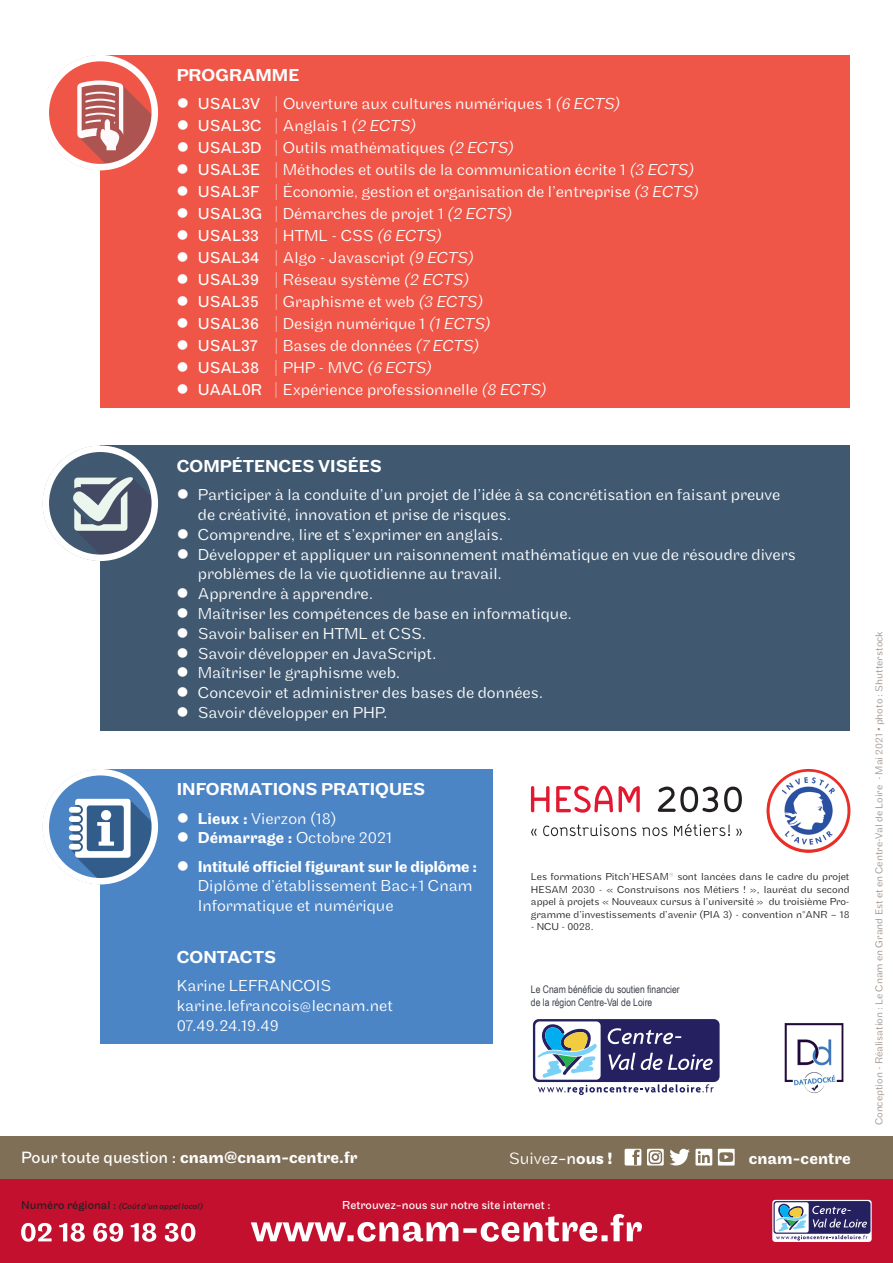
<style>
.page{position:relative;width:893px;height:1263px;background:#fff}
.page>*{position:absolute;margin:0;border:0;box-sizing:border-box;transform-origin:0 0}
.t1{font:500 18px "Maple";color:#fff}
.t2{font:500 16.95px "Maple";color:#fff}
.t3{font:300 16.95px "Maple";color:#fff}
.t4{font:300 16.5px/19.8px "Maple";color:#fff}
.t5{font:500 16.5px "Maple";letter-spacing:-.02em;color:#fff}
.t6{font:12px "Maple";color:#fff}
.t7{font:300 10.5px/12.6px "Maple";color:#231f20;text-align:justify}
.t8{font:300 10.5px "Maple";color:#a1948a}
.t9{font:10.5px/12.6px "Arial Narrow";color:#3c404c}
.t10{font:italic 8.55px "Maple";color:#231f20}
.s1{font-weight:400}
.s2{font-style:italic}
.s3{font-weight:500}
.s4{font-weight:700}
.s5{font-style:normal;font-size:12px}
</style>
<div class="page">
<img style="left:784px;top:1023px;width:60px;height:70px">
<div style="left:100px;top:445px;width:749px;height:286px;background:#405971"></div>
<svg style="left:42px;top:445px;width:117px;height:117px"></svg>
<div style="left:100px;top:55px;width:749px;height:352px;background:#f05647"></div>
<svg style="left:47px;top:55px;width:111px;height:116px"></svg>
<img style="left:766px;top:769px;width:84px;height:84px;border-radius:42px">
<svg style="left:531px;top:786px;width:18px;height:26px"></svg>
<svg style="left:556px;top:786px;width:57px;height:27px"></svg>
<svg style="left:619px;top:786px;width:21px;height:26px"></svg>
<svg style="left:658px;top:786px;width:60px;height:26px"></svg>
<svg style="left:724px;top:786px;width:18px;height:26px"></svg>
<svg style="left:531px;top:828px;width:6px;height:8px"></svg>
<svg style="left:543px;top:824px;width:93px;height:12px"></svg>
<svg style="left:642px;top:827px;width:25px;height:9px"></svg>
<svg style="left:674px;top:824px;width:56px;height:12px"></svg>
<svg style="left:736px;top:828px;width:6px;height:8px"></svg>
<div style="left:100px;top:769px;width:393px;height:274px;background:#4c85c5"></div>
<svg style="left:42px;top:769px;width:116px;height:116px"></svg>
<div style="left:0;top:1177px;width:893px;height:86px;background:#c3102e"></div>
<svg style="left:21px;top:1223px;width:174px;height:19px"></svg>
<svg style="left:251px;top:1214px;width:391px;height:28px"></svg>
<svg style="left:772px;top:1200px;width:100px;height:42px"></svg>
<svg style="left:773px;top:1201px;width:97px;height:33px"></svg>
<svg style="left:775px;top:1202px;width:34px;height:30px"></svg>
<svg style="left:776px;top:1203px;width:91px;height:37px;background:#787fa1"></svg>
<div style="left:0;top:1136px;width:893px;height:42px;background:#806f57"></div>
<svg style="left:625px;top:1149px;width:16px;height:16px"></svg>
<svg style="left:718px;top:1149px;width:16px;height:16px"></svg>
<svg style="left:647px;top:1149px;width:65px;height:16px"></svg>
<div style="left:533px;top:1019px;width:187px;height:63px;background:#252161;border-radius:6px"></div>
<div style="left:535px;top:1021px;width:66px;height:59px;background:#fff;border-radius:4px"></div>
<svg style="left:537px;top:1024px;width:60px;height:54px"></svg>
<svg style="left:608px;top:1028px;width:73px;height:16px"></svg>
<svg style="left:608px;top:1053px;width:27px;height:17px"></svg>
<svg style="left:641px;top:1053px;width:21px;height:17px"></svg>
<svg style="left:668px;top:1054px;width:45px;height:16px"></svg>
<svg style="left:538px;top:1084px;width:176px;height:11px"></svg>
<p class="t1" style="left:177px;top:65px;width:124px">PROGRAMME</p>
<p class="t4" style="left:198px;top:93px;width:503px;line-height:21.9px"><span class="s1">USAL3V</span> | Ouverture aux cultures numériques 1 <span class="s2">(6 ECTS)<br></span><span class="s1">USAL3C</span> | Anglais 1 <span class="s2">(2 ECTS)<br></span><span class="s1">USAL3D</span> | Outils mathématiques <span class="s2">(2 ECTS)<br></span><span class="s1">USAL3E</span> | Méthodes et outils de la communication écrite 1 <span class="s2">(3 ECTS)<br></span><span class="s1">USAL3F</span> | Économie, gestion et organisation de l’entreprise <span class="s2">(3 ECTS)<br></span><span class="s1">USAL3G</span> | Démarches de projet 1 <span class="s2">(2 ECTS)<br></span><span class="s1">USAL33</span> | HTML - CSS <span class="s2">(6 ECTS)<br></span><span class="s1">USAL34</span> | Algo - Javascript <span class="s2">(9 ECTS)<br></span><span class="s1">USAL39</span> | Réseau système <span class="s2">(2 ECTS)<br></span><span class="s1">USAL35</span> | Graphisme et web <span class="s2">(3 ECTS)<br></span><span class="s1">USAL36</span> | Design numérique 1 <span class="s2">(1 ECTS)<br></span><span class="s1">USAL37</span> | Bases de données <span class="s2">(7 ECTS)<br></span><span class="s1">USAL38</span> | PHP - MVC <span class="s2">(6 ECTS)<br></span><span class="s1">UAAL0R</span> | Expérience professionnelle <span class="s2">(8 ECTS)</span></p>
<p class="t1" style="left:177px;top:455px;width:207px">COMPÉTENCES VISÉES</p>
<p class="t4" style="left:198px;top:485px;width:599px">Participer à la conduite d’un projet de l’idée à sa concrétisation en faisant preuve de créativité, innovation et prise de risques.<br>Comprendre, lire et s’exprimer en anglais.<br>Développer et appliquer un raisonnement mathématique en vue de résoudre divers problèmes de la vie quotidienne au travail.<br>Apprendre à apprendre.<br>Maîtriser les compétences de base en informatique.<br>Savoir baliser en HTML et CSS.<br>Savoir développer en JavaScript.<br>Maîtriser le graphisme web.<br>Concevoir et administrer des bases de données.<br>Savoir développer en PHP.</p>
<p class="t1" style="left:177px;top:779px;width:250px">INFORMATIONS PRATIQUES</p>
<p class="t4" style="left:198px;top:808px;width:196px"><span class="s3">Lieux :</span> Vierzon (18)<br><span class="s3">Démarrage :</span> Octobre 2021</p>
<p class="t5" style="left:198px;top:857px;width:281px">Intitulé officiel figurant sur le diplôme :</p>
<p class="t4" style="left:198px;top:876px;width:276px">Diplôme d’établissement Bac+1 Cnam<br>Informatique et numérique</p>
<p class="t1" style="left:177px;top:947px;width:101px">CONTACTS</p>
<p class="t4" style="left:177px;top:976px;width:218px">Karine LEFRANCOIS karine.lefrancois@lecnam.net<br>07.49.24.19.49</p>
<p class="t9" style="left:531px;top:982px;width:150px">Le Cnam bénéficie du soutien financier de la région Centre-Val de Loire</p>
<p class="t7" style="left:531px;top:870px;width:320px">Les formations Pitch’HESAM® sont lancées dans le cadre du projet HESAM 2030 - « Construisons nos Métiers ! », lauréat du second appel à projets « Nouveaux cursus à l’université » du troisième Pro&shy;gramme d’investissements d’avenir (PIA 3) - convention n°ANR – 18</p>
<p class="t7" style="left:531px;top:921px;width:64px">- NCU - 0028.</p>
<p class="t2" style="left:21px;top:1148px;width:338px"><span class="s1">Pour toute question :</span> cnam@cnam-centre.fr</p>
<p class="t3" style="left:509px;top:1148px;width:105px">Suive<span class="s1">z-n</span><span class="s3">ou</span><span class="s4">s !</span></p>
<p class="t2" style="left:749px;top:1148px;width:103px">cnam-centre</p>
<p class="t10" style="left:21px;top:1201px;width:183px"><span class="s5">Numéro régional :</span> (Coût d’un appel local)</p>
<p class="t6" style="left:342px;top:1198px;width:210px">Retrouvez-nous sur notre site internet :</p>
<p class="t8" style="left:873px;top:1125px;width:496px;rotate:-90deg">Conception - Réalisation : Le Cnam en Grand Est et en Centre-Val de Loire - Mai 2021 • photo : Shutterstock</p>
</div>
